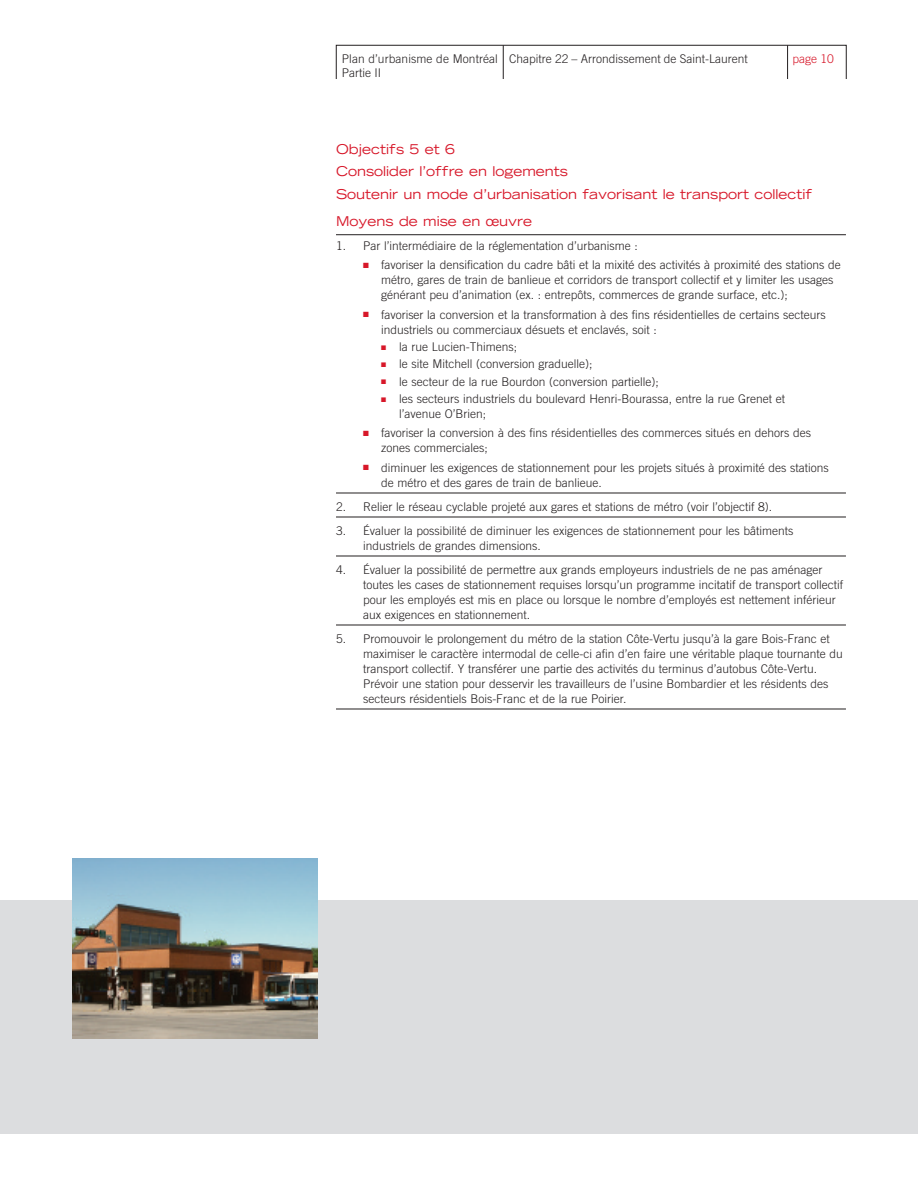
<style>
.page{position:relative;width:918px;height:1188px;background:#fff}
.page>*{position:absolute;margin:0;border:0;box-sizing:border-box;transform-origin:0 0}
.t1{font:expanded 13.5px/22.5px "Trade Gothic LH";color:#d71729}
.t2{font:300 12px/15px "Trade Gothic";color:#231f20}
.t3{font:300 12px "Trade Gothic";color:#d71729}
.s1{color:#d71729}
</style>
<div class="page">
<div style="left:0;top:900px;width:918px;height:234px;background:#dcdddf"></div>
<hr style="left:503px;top:45px;width:1px;height:34px;background:#231f20">
<hr style="left:787px;top:45px;width:1px;height:34px;background:#231f20">
<div style="left:336px;top:45px;width:511px;height:34px;border:1px solid #231f20"></div>
<hr style="left:336px;top:234px;width:510px;height:1px;background:#231f20">
<hr style="left:336px;top:493px;width:510px;height:1px;background:#231f20">
<hr style="left:336px;top:517px;width:510px;height:1px;background:#231f20">
<hr style="left:336px;top:556px;width:510px;height:1px;background:#231f20">
<hr style="left:336px;top:625px;width:510px;height:1px;background:#231f20">
<hr style="left:336px;top:709px;width:510px;height:1px;background:#231f20">
<img style="left:72px;top:858px;width:246px;height:180px">
<p class="t2" style="left:342px;top:52px;width:158px;line-height:14.4px">Plan d’urbanisme de Montréal<br>Partie II</p>
<p class="t2" style="left:509px;top:52px;width:240px">Chapitre 22 – Arrondissement de Saint-Laurent</p>
<p class="t3" style="left:793px;top:54px;width:43px">page 10</p>
<p class="t1" style="left:336px;top:139px;width:478px">Objectifs 5 et 6<br>Consolider l’offre en logements<br>Soutenir un mode d’urbanisation favorisant le transport collectif</p>
<p class="t1" style="left:336px;top:211px;width:198px">Moyens de mise en œuvre</p>
<p class="t2" style="left:336px;top:239px;width:303px">1. Par l’intermédiaire de la réglementation d’urbanisme :</p>
<p class="t2" style="left:381px;top:259px;width:461px;text-indent:-18px"><span class="s1">■</span> favoriser la densification du cadre bâti et la mixité des activités à proximité des stations de métro, gares de train de banlieue et corridors de transport collectif et y limiter les usages générant peu d’animation (ex. : entrepôts, commerces de grande surface, etc.);</p>
<p class="t2" style="left:381px;top:308px;width:446px;text-indent:-18px"><span class="s1">■</span> favoriser la conversion et la transformation à des fins résidentielles de certains secteurs industriels ou commerciaux désuets et enclavés, soit :</p>
<p class="t2" style="left:381px;top:340px;width:138px"><span class="s1">■</span> la rue Lucien-Thimens;</p>
<p class="t2" style="left:381px;top:358px;width:213px"><span class="s1">■</span> le site Mitchell (conversion graduelle);</p>
<p class="t2" style="left:381px;top:375px;width:279px"><span class="s1">■</span> le secteur de la rue Bourdon (conversion partielle);</p>
<p class="t2" style="left:399px;top:392px;width:388px;text-indent:-18px"><span class="s1">■</span> les secteurs industriels du boulevard Henri-Bourassa, entre la rue Grenet et l’avenue O’Brien;</p>
<p class="t2" style="left:381px;top:427px;width:432px;text-indent:-18px"><span class="s1">■</span> favoriser la conversion à des fins résidentielles des commerces situés en dehors des zones commerciales;</p>
<p class="t2" style="left:381px;top:461px;width:449px;text-indent:-18px"><span class="s1">■</span> diminuer les exigences de stationnement pour les projets situés à proximité des stations de métro et des gares de train de banlieue.</p>
<p class="t2" style="left:336px;top:500px;width:438px">2. Relier le réseau cyclable projeté aux gares et stations de métro (voir l’objectif 8).</p>
<p class="t2" style="left:363px;top:524px;width:432px;text-indent:-27px">3. Évaluer la possibilité de diminuer les exigences de stationnement pour les bâtiments industriels de grandes dimensions.</p>
<p class="t2" style="left:363px;top:563px;width:482px;text-indent:-27px">4. Évaluer la possibilité de permettre aux grands employeurs industriels de ne pas aménager toutes les cases de stationnement requises lorsqu’un programme incitatif de transport collectif pour les employés est mis en place ou lorsque le nombre d’employés est nettement inférieur aux exigences en stationnement.</p>
<p class="t2" style="left:363px;top:632px;width:481px;text-indent:-27px">5. Promouvoir le prolongement du métro de la station Côte-Vertu jusqu’à la gare Bois-Franc et maximiser le caractère intermodal de celle-ci afin d’en faire une véritable plaque tournante du transport collectif. Y transférer une partie des activités du terminus d’autobus Côte-Vertu.<br>Prévoir une station pour desservir les travailleurs de l’usine Bombardier et les résidents des secteurs résidentiels Bois-Franc et de la rue Poirier.</p>
</div>
